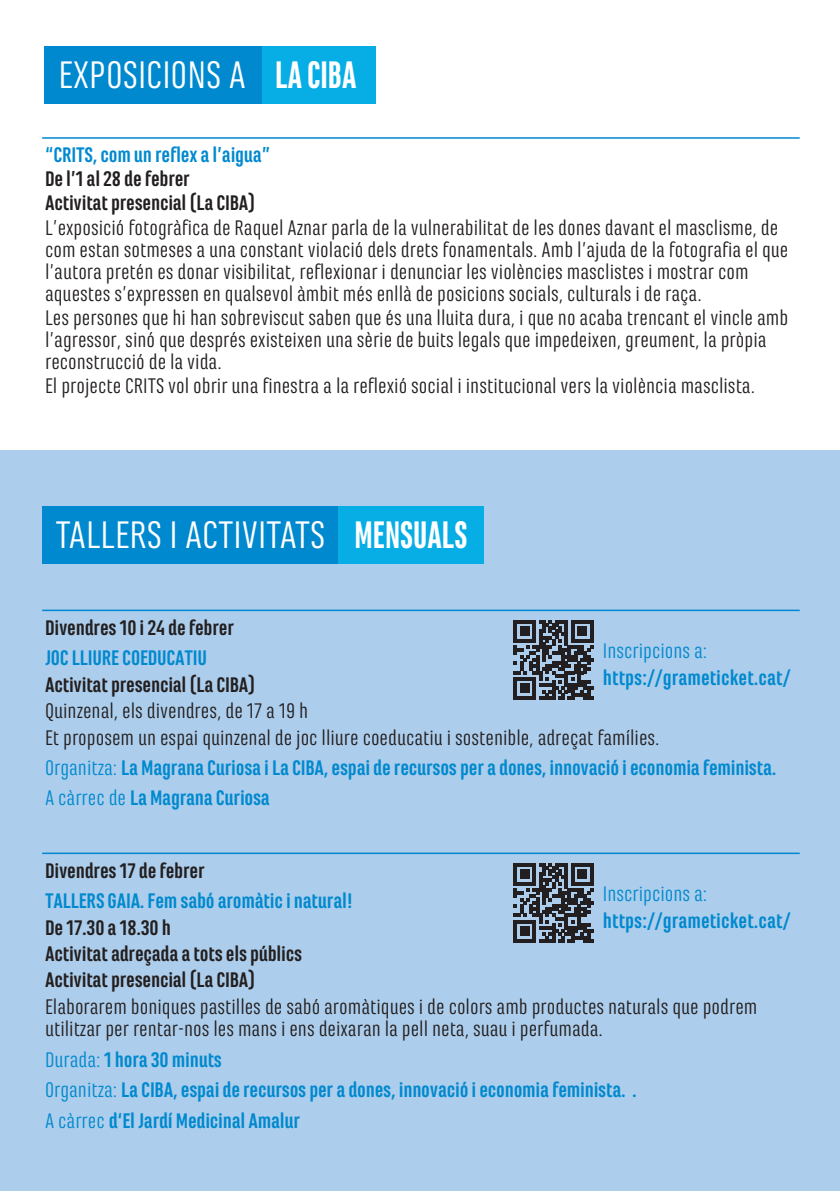
<style>
.page{position:relative;width:840px;height:1191px;background:#fff}
.page>*{position:absolute;margin:0;border:0;box-sizing:border-box;transform-origin:0 0}
.t1{font:40px "Marianina FY";color:#fff}
.t2{font:22px/22px "Marianina FY";color:#231f20}
.t3{font:700 22px/30.4px "Marianina FY";letter-spacing:-.01em;color:#0089cf}
.t4{font:700 22px/26.4px "Marianina FY";letter-spacing:-.01em;color:#231f20}
.t5{font:22px "Marianina FY";color:#0089cf}
.s1{font-family:"Marianina Cn FY";font-weight:700}
.s2{font-weight:400}
</style>
<div class="page">
<div style="left:0;top:450px;width:839px;height:741px;background:#accdeb"></div>
<div style="left:42px;top:506px;width:304px;height:57px;background:#0089cf"></div>
<div style="left:338px;top:506px;width:145px;height:57px;background:#07aee6"></div>
<div style="left:44px;top:47px;width:304px;height:57px;background:#0089cf"></div>
<div style="left:262px;top:47px;width:113px;height:57px;background:#07aee6"></div>
<hr style="left:42px;top:137px;width:757px;height:2px;background:#0089cf">
<hr style="left:42px;top:609px;width:757px;height:2px;background:#0089cf">
<svg style="left:513px;top:620px;width:80px;height:79px"></svg>
<hr style="left:42px;top:852px;width:757px;height:2px;background:#0089cf">
<svg style="left:513px;top:863px;width:80px;height:79px"></svg>
<h1 class="t1" style="left:58px;top:53px;width:299px">EXPOSICIONS A <span class="s1">LA CIBA</span></h1>
<p class="t3" style="left:45px;top:140px;width:226px">“CRITS, com un reflex a l’aigua”</p>
<p class="t4" style="left:45px;top:167px;width:212px;line-height:24px">De l’1 al 28 de febrer<br>Activitat presencial (La CIBA)</p>
<p class="t2" style="left:45px;top:216px;width:744px">L’exposició fotogràfica de Raquel Aznar parla de la vulnerabilitat de les dones davant el masclisme, de com estan sotmeses a una constant violació dels drets fonamentals. Amb l’ajuda de la fotografia el que l’autora pretén es donar visibilitat, reflexionar i denunciar les violències masclistes i mostrar com aquestes s’expressen en qualsevol àmbit més enllà de posicions socials, culturals i de raça.</p>
<p class="t2" style="left:45px;top:306px;width:744px">Les persones que hi han sobreviscut saben que és una lluita dura, i que no acaba trencant el vincle amb l’agressor, sinó que després existeixen una sèrie de buits legals que impedeixen, greument, la pròpia reconstrucció de la vida.</p>
<p class="t2" style="left:45px;top:374px;width:711px">El projecte CRITS vol obrir una finestra a la reflexió social i institucional vers la violència masclista.</p>
<h1 class="t1" style="left:55px;top:513px;width:413px">TALLERS I ACTIVITATS <span class="s1">MENSUALS</span></h1>
<p class="t4" style="left:45px;top:614px;width:190px">Divendres 10 i 24 de febrer</p>
<p class="t3" style="left:45px;top:643px;width:163px">JOC LLIURE COEDUCATIU</p>
<p class="t4" style="left:45px;top:671px;width:212px">Activitat presencial (La CIBA)</p>
<p class="t2" style="left:45px;top:697px;width:615px;line-height:26.4px">Quinzenal, els divendres, de 17 a 19 h<br>Et proposem un espai quinzenal de joc lliure coeducatiu i sostenible, adreçat famílies.</p>
<p class="t3" style="left:45px;top:752px;width:732px"><span class="s2">Organitza:</span> La Magrana Curiosa i La CIBA, espai de recursos per a dones, innovació i economia feminista.<br><span class="s2">A càrrec de</span> La Magrana Curiosa</p>
<p class="t5" style="left:602px;top:639px;width:106px">Inscripcions a:</p>
<p class="t3" style="left:602px;top:662px;width:189px">https://grameticket.cat/</p>
<p class="t4" style="left:45px;top:857px;width:161px">Divendres 17 de febrer</p>
<p class="t3" style="left:45px;top:885px;width:309px">TALLERS GAIA. Fem sabó aromàtic i natural!</p>
<p class="t4" style="left:45px;top:914px;width:258px">De 17.30 a 18.30 h<br>Activitat adreçada a tots els públics<br>Activitat presencial (La CIBA)</p>
<p class="t2" style="left:45px;top:995px;width:713px">Elaborarem boniques pastilles de sabó aromàtiques i de colors amb productes naturals que podrem utilitzar per rentar-nos les mans i ens deixaran la pell neta, suau i perfumada.</p>
<p class="t3" style="left:45px;top:1044px;width:592px"><span class="s2">Durada:</span> 1 hora 30 minuts<br><span class="s2">Organitza:</span> La CIBA, espai de recursos per a dones, innovació i economia feminista. .<br><span class="s2">A càrrec</span> d‘El Jardí Medicinal Amalur</p>
<p class="t5" style="left:602px;top:882px;width:106px">Inscripcions a:</p>
<p class="t3" style="left:602px;top:905px;width:189px">https://grameticket.cat/</p>
</div>
